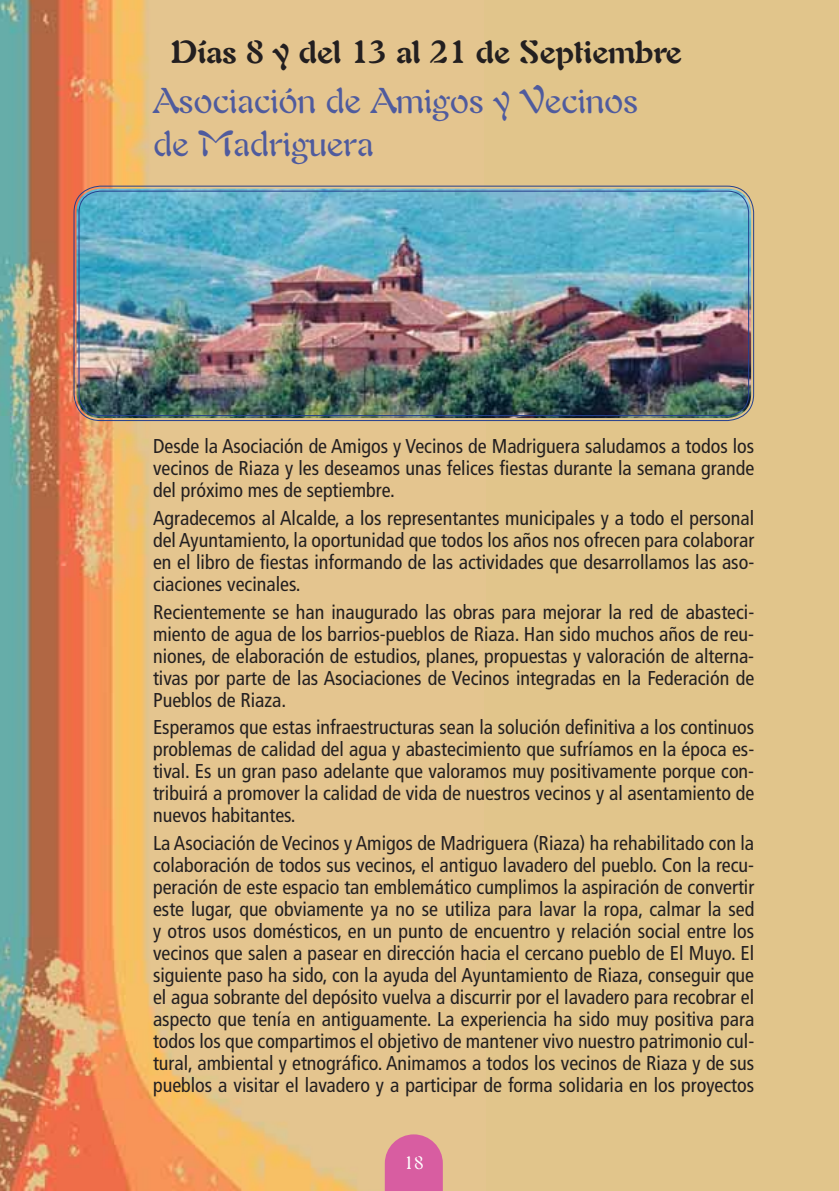
<style>
.page{position:relative;width:839px;height:1191px;background:#fff}
.page>*{position:absolute;margin:0;border:0;box-sizing:border-box;transform-origin:0 0}
.t1{font:36px/43.2px "Auriol";color:#4f5b9e}
.t2{font:700 32px "Auriol";color:#231f20}
.t3{font:condensed 20px/22px "Frutiger";color:#231f20;text-align:justify}
.t4{font:18px "Auriol";color:#fff}
</style>
<div class="page">
<img style="left:0;top:0;width:839px;height:1190px">
<svg style="left:385px;top:1134px;width:58px;height:56px;background:#d9699e"></svg>
<img style="left:76px;top:189px;width:675px;height:229px;border-radius:24px">
<div style="left:73px;top:186px;width:681px;height:235px;border:1px solid #25408e;border-radius:26px"></div>
<div style="left:78px;top:191px;width:671px;height:225px;border:1px solid #25408e;border-radius:22px"></div>
<h2 class="t2" style="left:171px;top:41px;width:512px">Días 8 y del 13 al 21 de Septiembre</h2>
<h1 class="t1" style="left:153px;top:82px;width:486px">Asociación de Amigos y Vecinos de Madriguera</h1>
<p class="t3" style="left:153px;top:437px;width:602px">Desde la Asociación de Amigos y Vecinos de Madriguera saludamos a todos los vecinos de Riaza y les deseamos unas felices fiestas durante la semana grande del próximo mes de septiembre.</p>
<p class="t3" style="left:153px;top:508px;width:602px">Agradecemos al Alcalde, a los representantes municipales y a todo el personal del Ayuntamiento, la oportunidad que todos los años nos ofrecen para colaborar en el libro de fiestas informando de las actividades que desarrollamos las aso&shy;ciaciones vecinales.</p>
<p class="t3" style="left:153px;top:602px;width:603px">Recientemente se han inaugurado las obras para mejorar la red de abasteci&shy;miento de agua de los barrios-pueblos de Riaza. Han sido muchos años de reu&shy;niones, de elaboración de estudios, planes, propuestas y valoración de alterna&shy;tivas por parte de las Asociaciones de Vecinos integradas en la Federación de Pueblos de Riaza.</p>
<p class="t3" style="left:153px;top:718px;width:603px">Esperamos que estas infraestructuras sean la solución definitiva a los continuos problemas de calidad del agua y abastecimiento que sufríamos en la época es&shy;tival. Es un gran paso adelante que valoramos muy positivamente porque con&shy;tribuirá a promover la calidad de vida de nuestros vecinos y al asentamiento de nuevos habitantes.</p>
<p class="t3" style="left:153px;top:833px;width:603px">La Asociación de Vecinos y Amigos de Madriguera (Riaza) ha rehabilitado con la colaboración de todos sus vecinos, el antiguo lavadero del pueblo. Con la recu&shy;peración de este espacio tan emblemático cumplimos la aspiración de convertir este lugar, que obviamente ya no se utiliza para lavar la ropa, calmar la sed y otros usos domésticos, en un punto de encuentro y relación social entre los vecinos que salen a pasear en dirección hacia el cercano pueblo de El Muyo. El siguiente paso ha sido, con la ayuda del Ayuntamiento de Riaza, conseguir que el agua sobrante del depósito vuelva a discurrir por el lavadero para recobrar el aspecto que tenía en antiguamente. La experiencia ha sido muy positiva para todos los que compartimos el objetivo de mantener vivo nuestro patrimonio cul&shy;tural, ambiental y etnográfico. Animamos a todos los vecinos de Riaza y de sus pueblos a visitar el lavadero y a participar de forma solidaria en los proyectos</p>
<p class="t4" style="left:404px;top:1155px;width:22px">18</p>
</div>
